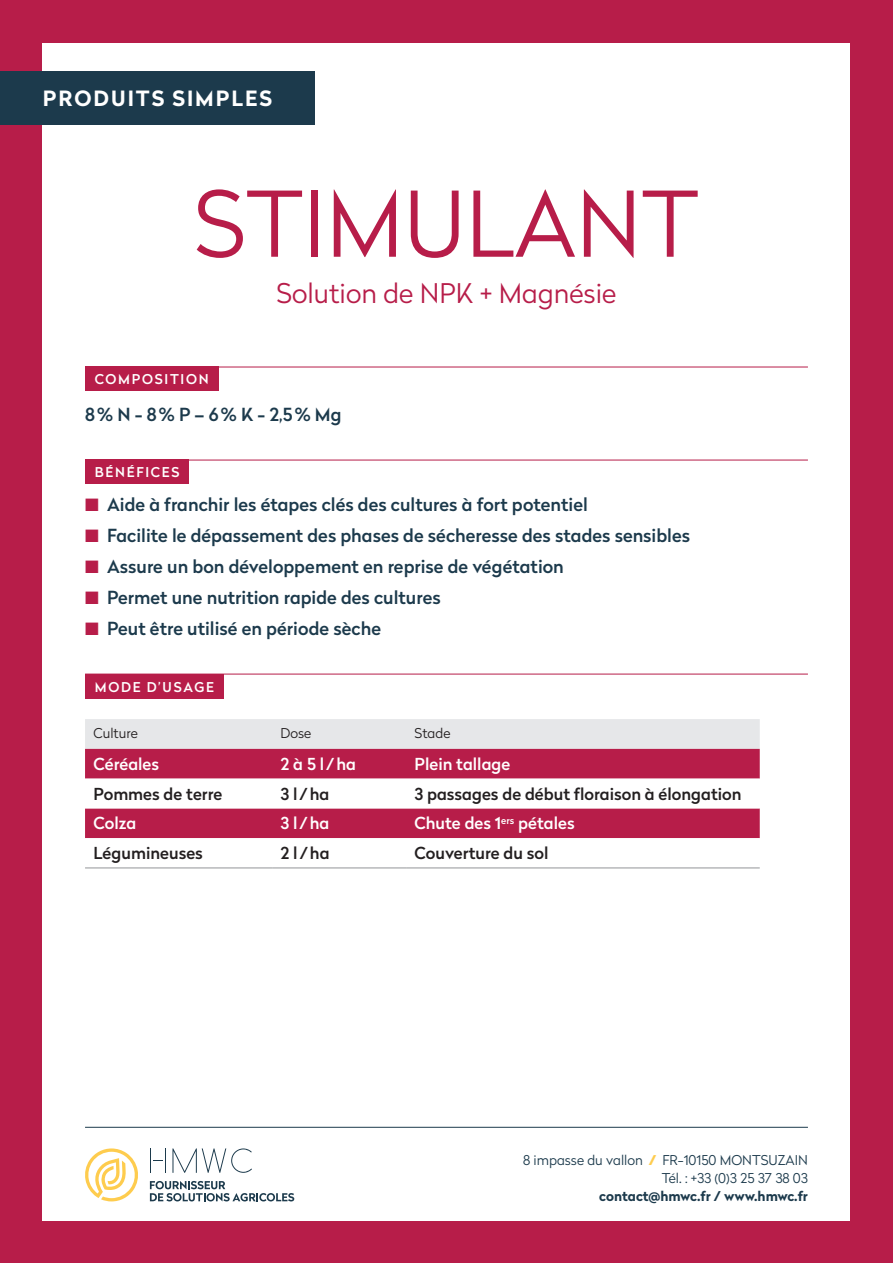
<style>
.page{position:relative;width:893px;height:1263px;background:#b71d49}
.page>*{position:absolute;margin:0;border:0;box-sizing:border-box;transform-origin:0 0}
.t1{font:300 90px "Radikal";color:#b71d49}
.t2{font:300 27px "Radikal";color:#b71d49}
.t3{font:700 21px "Radikal";letter-spacing:.095em;color:#fff}
.t4{font:500 18px "Radikal";color:#1c3a4c}
.t5{font:500 16.5px "Radikal";color:#231f20}
.t6{font:500 16.5px "Radikal";color:#fff}
.t7{font:300 13.5px/18px "Radikal";color:#1c3a4c;text-align:right}
.t8{font:500 13.5px "Radikal";letter-spacing:.13em;color:#fff}
.t9{font:700 13.5px "Radikal";color:#1c3a4c}
.t10{font:300 13.5px "Radikal";color:#231f20}
.s1{color:#b71d49}
.s2{font-weight:900;color:#fecc4e}
</style>
<div class="page">
<div style="left:43px;top:43px;width:807px;height:1177px;background:#fff"></div>
<svg style="left:85px;top:1148px;width:53px;height:53px"></svg>
<svg style="left:150px;top:1181px;width:144px;height:20px"></svg>
<svg style="left:150px;top:1148px;width:13px;height:25px"></svg>
<svg style="left:172px;top:1148px;width:80px;height:25px"></svg>
<hr style="left:85px;top:1127px;width:723px;height:1px;background:#1c3a4c">
<div style="left:85px;top:367px;width:133px;height:24px;background:#b71d49"></div>
<hr style="left:85px;top:367px;width:723px;height:1px;background:#b71d49">
<div style="left:85px;top:460px;width:104px;height:24px;background:#b71d49"></div>
<hr style="left:85px;top:460px;width:723px;height:1px;background:#b71d49">
<div style="left:85px;top:719px;width:675px;height:30px;background:#e6e7e9"></div>
<div style="left:85px;top:749px;width:675px;height:30px;background:#b71d49"></div>
<svg style="left:85px;top:808px;width:675px;height:31px;fill:#b71d49"></svg>
<hr style="left:85px;top:867px;width:187px;height:1px;background:#939598">
<hr style="left:272px;top:867px;width:134px;height:1px;background:#939598">
<hr style="left:406px;top:867px;width:354px;height:1px;background:#939598">
<div style="left:85px;top:674px;width:138px;height:25px;background:#b71d49"></div>
<hr style="left:85px;top:674px;width:723px;height:1px;background:#b71d49">
<div style="left:0;top:72px;width:315px;height:53px;background:#1c3a4c"></div>
<p class="t3" style="left:43px;top:83px;width:231px">PRODUITS SIMPLES</p>
<h1 class="t1" style="left:194px;top:161px;width:507px">STIMULANT</h1>
<p class="t8" style="left:95px;top:369px;width:115px">COMPOSITION</p>
<h2 class="t2" style="left:277px;top:274px;width:341px">Solution de NPK + Magnésie</h2>
<p class="t4" style="left:85px;top:402px;width:258px">8% N - 8% P – 6% K - 2,5% Mg</p>
<p class="t8" style="left:95px;top:462px;width:86px">BÉNÉFICES</p>
<p class="t4" style="left:85px;top:492px;width:504px"><span class="s1">■</span> Aide à franchir les étapes clés des cultures à fort potentiel</p>
<p class="t4" style="left:85px;top:523px;width:606px"><span class="s1">■</span> Facilite le dépassement des phases de sécheresse des stades sensibles</p>
<p class="t4" style="left:85px;top:554px;width:480px"><span class="s1">■</span> Assure un bon développement en reprise de végétation</p>
<p class="t4" style="left:85px;top:585px;width:357px"><span class="s1">■</span> Permet une nutrition rapide des cultures</p>
<p class="t4" style="left:85px;top:616px;width:297px"><span class="s1">■</span> Peut être utilisé en période sèche</p>
<p class="t8" style="left:95px;top:677px;width:121px">MODE D’USAGE</p>
<p class="t10" style="left:94px;top:723px;width:46px">Culture</p>
<p class="t10" style="left:281px;top:723px;width:32px">Dose</p>
<p class="t10" style="left:415px;top:723px;width:37px">Stade</p>
<p class="t6" style="left:94px;top:752px;width:67px">Céréales</p>
<p class="t6" style="left:281px;top:752px;width:77px">2 à 5 l/ha</p>
<p class="t6" style="left:415px;top:752px;width:97px">Plein tallage</p>
<p class="t5" style="left:94px;top:782px;width:130px">Pommes de terre</p>
<p class="t5" style="left:281px;top:782px;width:50px">3 l/ha</p>
<p class="t5" style="left:415px;top:782px;width:328px">3 passages de début floraison à élongation</p>
<p class="t6" style="left:94px;top:811px;width:44px">Colza</p>
<p class="t6" style="left:281px;top:811px;width:50px">3 l/ha</p>
<p class="t6" style="left:415px;top:811px;width:162px">Chute des 1<sup>ers</sup> pétales</p>
<p class="t5" style="left:94px;top:841px;width:111px">Légumineuses</p>
<p class="t5" style="left:281px;top:841px;width:50px">2 l/ha</p>
<p class="t5" style="left:415px;top:841px;width:135px">Couverture du sol</p>
<p class="t7" style="left:523px;top:1151px;width:286px">8 impasse du vallon <span class="s2">/</span> FR-10150 MONTSUZAIN<br>Tél. : +33 (0)3 25 37 38 03</p>
<p class="t9" style="left:599px;top:1186px;width:210px">contact@hmwc.fr / www.hmwc.fr</p>
</div>
